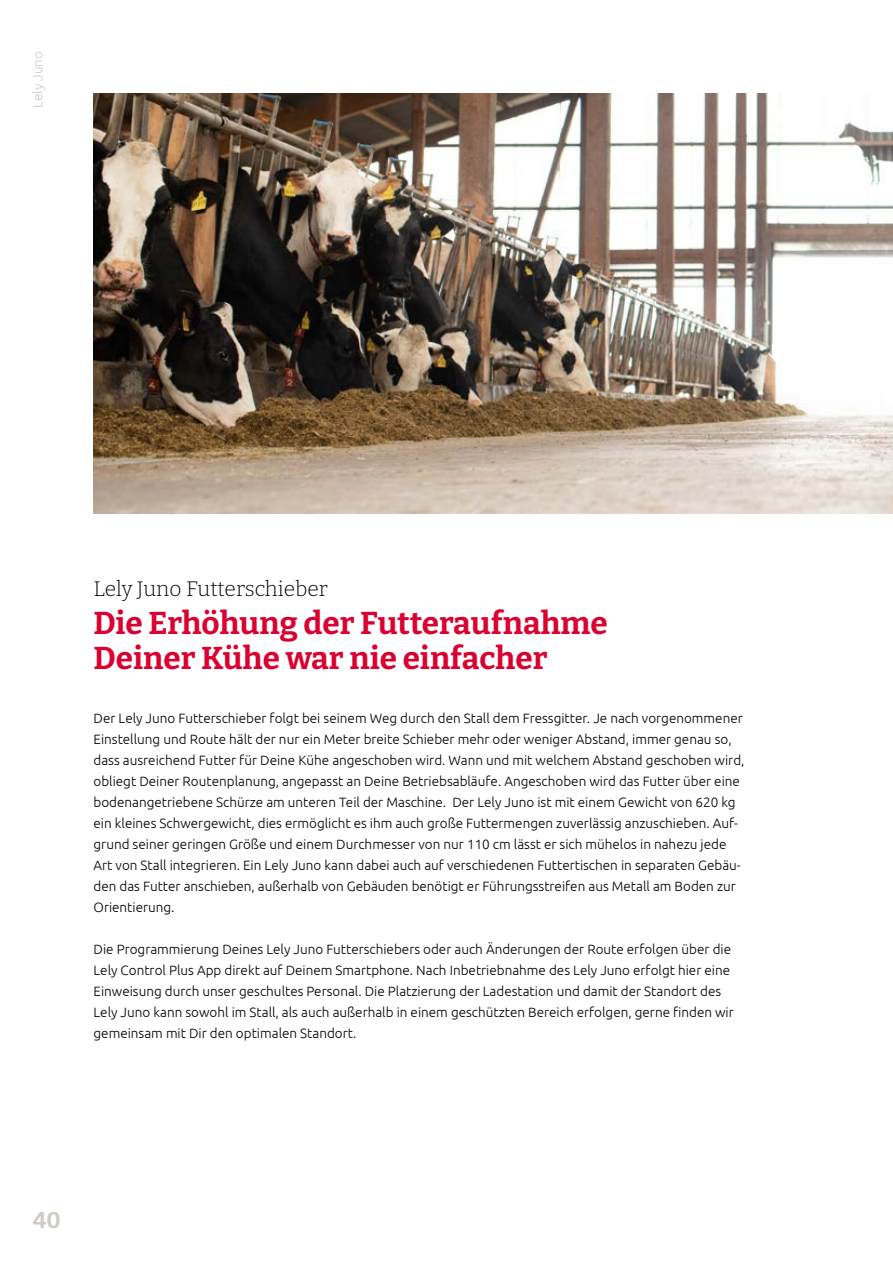
<style>
.page{position:relative;width:893px;height:1263px;background:#fff}
.page>*{position:absolute;margin:0;border:0;box-sizing:border-box;transform-origin:0 0}
.t1{font:700 31.5px/34.5px "Bitter";color:#db002f}
.t2{font:700 22.5px "Bitter";color:#d1cbc3}
.t3{font:300 21px "Bitter";color:#000}
.t4{font:300 13.5px/21px "Ubuntu";color:#000}
.t5{font:300 13.5px "Ubuntu";color:#d1cbc3}
</style>
<div class="page">
<img style="left:94px;top:93px;width:799px;height:420px">
<p class="t5" style="left:30px;top:108px;width:58px;rotate:-90deg">Lely Juno</p>
<h3 class="t3" style="left:94px;top:574px;width:236px">Lely Juno Futterschieber</h3>
<h1 class="t1" style="left:94px;top:604px;width:516px">Die Erhöhung der Futteraufnahme<br>Deiner Kühe war nie einfacher</h1>
<p class="t4" style="left:94px;top:707px;width:652px">Der Lely Juno Futterschieber folgt bei seinem Weg durch den Stall dem Fressgitter. Je nach vorgenommener Einstellung und Route hält der nur ein Meter breite Schieber mehr oder weniger Abstand, immer genau so, dass ausreichend Futter für Deine Kühe angeschoben wird. Wann und mit welchem Abstand geschoben wird, obliegt Deiner Routenplanung, angepasst an Deine Betriebsabläufe. Angeschoben wird das Futter über eine bodenangetriebene Schürze am unteren Teil der Maschine. Der Lely Juno ist mit einem Gewicht von 620 kg ein kleines Schwergewicht, dies ermöglicht es ihm auch große Futtermengen zuverlässig anzuschieben. Auf&shy;grund seiner geringen Größe und einem Durchmesser von nur 110 cm lässt er sich mühelos in nahezu jede Art von Stall integrieren. Ein Lely Juno kann dabei auch auf verschiedenen Futtertischen in separaten Gebäu&shy;den das Futter anschieben, außerhalb von Gebäuden benötigt er Führungsstreifen aus Metall am Boden zur Orientierung.</p>
<p class="t4" style="left:94px;top:938px;width:642px">Die Programmierung Deines Lely Juno Futterschiebers oder auch Änderungen der Route erfolgen über die Lely Control Plus App direkt auf Deinem Smartphone. Nach Inbetriebnahme des Lely Juno erfolgt hier eine Einweisung durch unser geschultes Personal. Die Platzierung der Ladestation und damit der Standort des Lely Juno kann sowohl im Stall, als auch außerhalb in einem geschützten Bereich erfolgen, gerne finden wir gemeinsam mit Dir den optimalen Standort.</p>
<h2 class="t2" style="left:33px;top:1202px;width:29px">40</h2>
</div>
